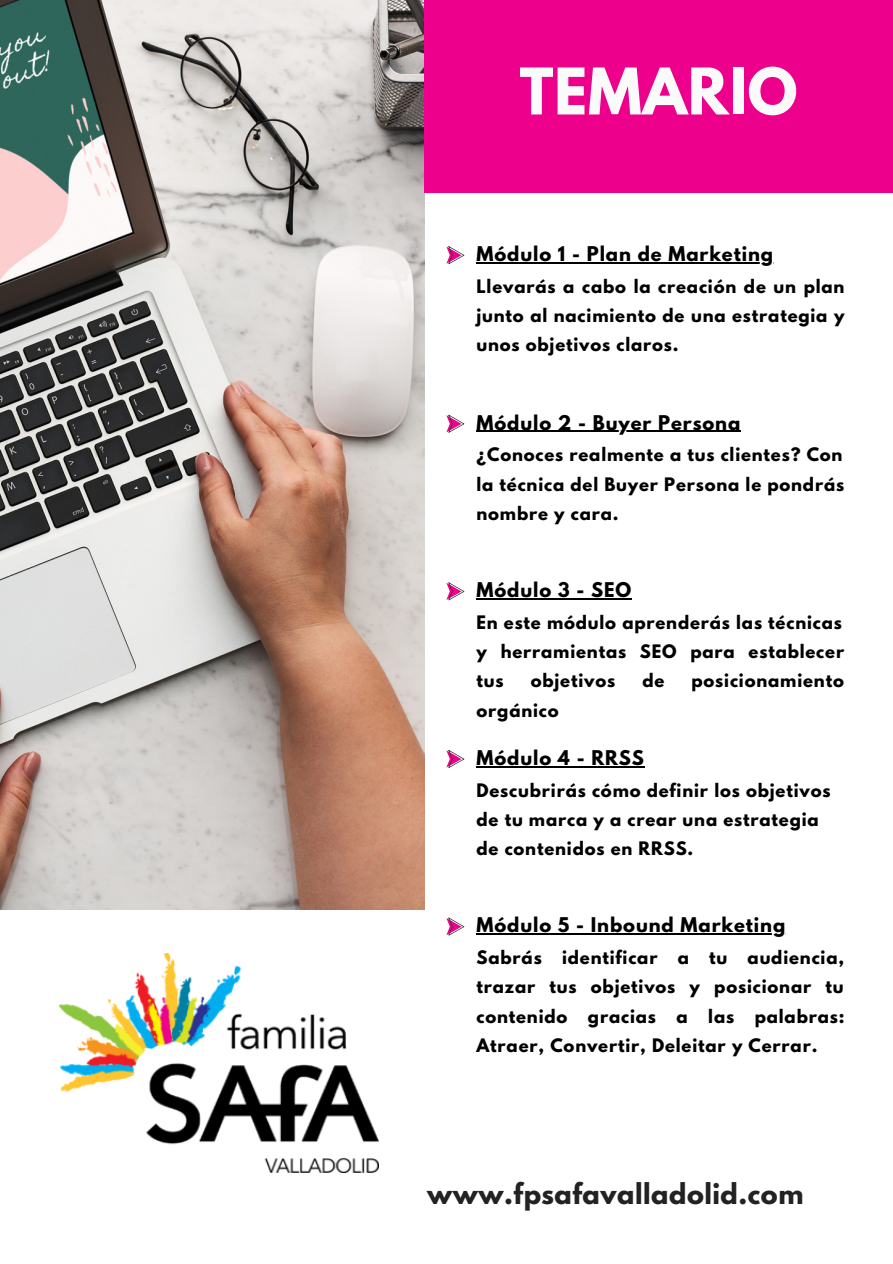
<style>
.page{position:relative;width:893px;height:1264px;background:#fff}
.page>*{position:absolute;margin:0;border:0;box-sizing:border-box;transform-origin:0 0}
.t1{font:700 57px "League Spartan";letter-spacing:.01em;color:#fafafa}
.t2{font:700 25.5px "League Spartan";letter-spacing:.02em;color:#222}
.t3{font:700 18px "League Spartan";letter-spacing:.05em;color:#000}
.t4{font:700 16.5px/29.2px "League Spartan";letter-spacing:.05em;color:#000;text-align:justify}
</style>
<div class="page">
<img style="left:0;top:0;width:425px;height:909px">
<img style="left:60px;top:953px;width:319px;height:219px">
<div style="left:424px;top:0;width:468px;height:192px;background:#ec008c"></div>
<hr style="left:476px;top:262px;width:298px;height:1px;background:#000">
<svg style="left:446px;top:246px;width:18px;height:18px"></svg>
<hr style="left:476px;top:431px;width:265px;height:1px;background:#000">
<svg style="left:446px;top:415px;width:18px;height:18px"></svg>
<hr style="left:476px;top:598px;width:156px;height:1px;background:#000">
<svg style="left:446px;top:582px;width:18px;height:18px"></svg>
<hr style="left:476px;top:766px;width:168px;height:1px;background:#000">
<svg style="left:446px;top:750px;width:18px;height:18px"></svg>
<hr style="left:476px;top:933px;width:310px;height:1px;background:#000">
<svg style="left:446px;top:917px;width:18px;height:18px"></svg>
<h1 class="t1" style="left:519px;top:63px;width:279px">TEMARIO</h1>
<p class="t3" style="left:476px;top:245px;width:298px">Módulo 1 - Plan de Marketing</p>
<p class="t4" style="left:476px;top:273px;width:369px">Llevarás a cabo la creación de un plan junto al nacimiento de una estrategia y unos objetivos claros.</p>
<p class="t3" style="left:476px;top:413px;width:265px">Módulo 2 - Buyer Persona</p>
<p class="t4" style="left:476px;top:442px;width:369px">¿Conoces realmente a tus clientes? Con la técnica del Buyer Persona le pondrás nombre y cara.</p>
<p class="t3" style="left:476px;top:581px;width:156px">Módulo 3 - SEO</p>
<p class="t4" style="left:476px;top:609px;width:369px;text-align:left">En este módulo aprenderás las técnicas y herramientas SEO para establecer tus</p>
<p class="t4" style="left:530px;top:668px;width:86px">objetivos</p>
<p class="t4" style="left:642px;top:668px;width:24px">de</p>
<p class="t4" style="left:691px;top:668px;width:154px">posicionamiento</p>
<p class="t4" style="left:476px;top:697px;width:84px">orgánico</p>
<p class="t3" style="left:476px;top:748px;width:169px">Módulo 4 - RRSS</p>
<p class="t4" style="left:476px;top:777px;width:355px;text-align:left">Descubrirás cómo definir los objetivos de tu marca y a crear una estrategia de contenidos en RRSS.</p>
<p class="t3" style="left:476px;top:916px;width:310px">Módulo 5 - Inbound Marketing</p>
<p class="t4" style="left:476px;top:945px;width:369px">Sabrás identificar a tu audiencia, trazar tus objetivos y posicionar tu contenido gracias a las palabras:<br>Atraer, Convertir, Deleitar y Cerrar.</p>
<h2 class="t2" style="left:427px;top:1180px;width:377px">www.fpsafavalladolid.com</h2>
</div>
